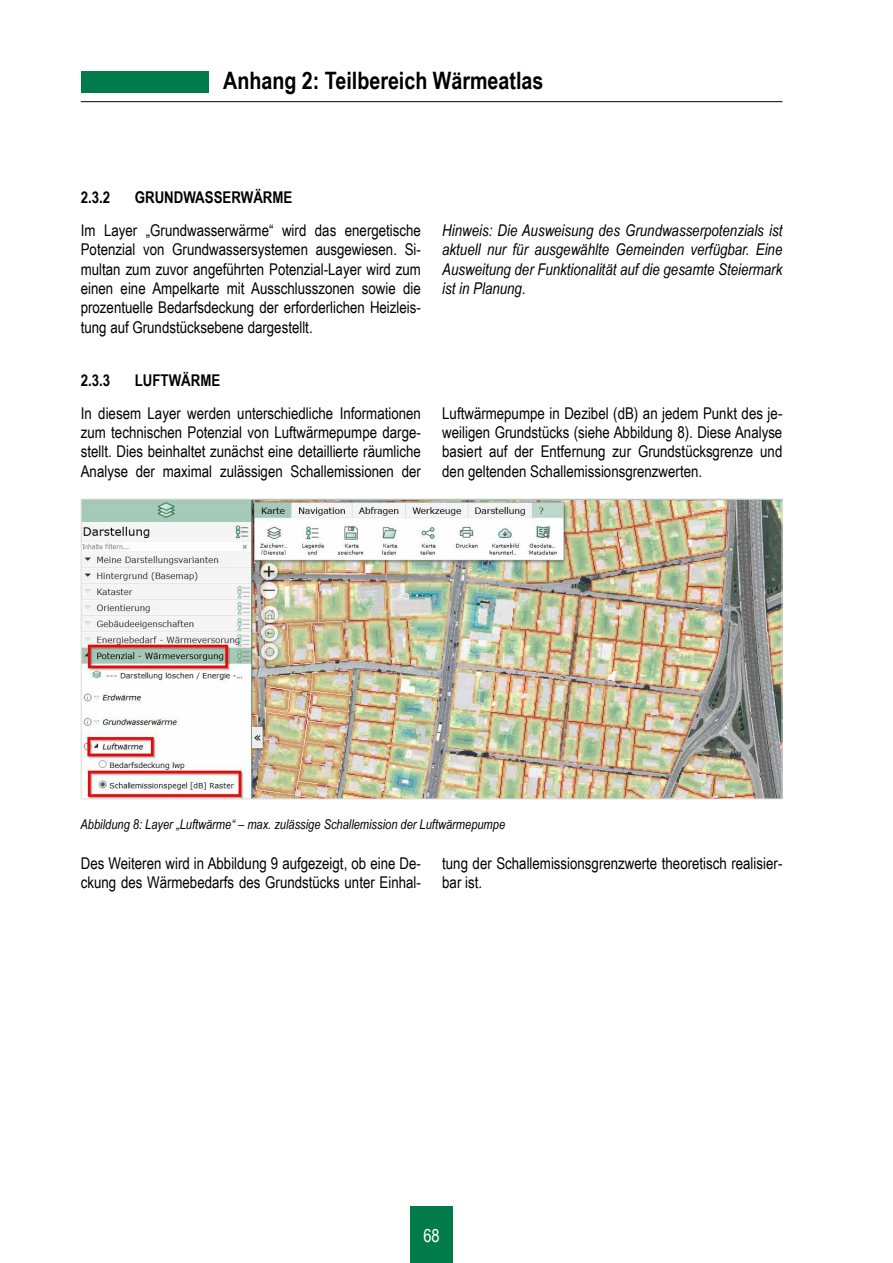
<style>
.page{position:relative;width:893px;height:1263px;background:#fff}
.page>*{position:absolute;margin:0;border:0;box-sizing:border-box;transform-origin:0 0}
.t1{font:700 24px "Arial Narrow";color:#000}
.t2{font:18px "Arial Narrow";color:#fff}
.t3{font:16.2px/19.5px "Arial Narrow";color:#000;text-align:justify}
.t4{font:italic 16.2px/19.5px "Arial Narrow";color:#000;text-align:justify}
.t5{font:700 16.2px "Arial Narrow";color:#000}
.t6{font:italic 13.5px "Arial Narrow";color:#000}
</style>
<div class="page">
<div style="left:81px;top:71px;width:127px;height:22px;background:#007b49"></div>
<hr style="left:81px;top:101px;width:701px;height:1px;background:#000">
<div style="left:410px;top:1206px;width:43px;height:57px;background:#007b49"></div>
<img style="left:83px;top:501px;width:697px;height:296px">
<h1 class="t1" style="left:223px;top:62px;width:322px">Anhang 2: Teilbereich Wärmeatlas</h1>
<p class="t5" style="left:81px;top:185px;width:31px">2.3.2</p>
<p class="t5" style="left:135px;top:185px;width:159px">GRUNDWASSERWÄRME</p>
<p class="t3" style="left:81px;top:220px;width:342px">Im Layer „Grundwasserwärme“ wird das energetische Potenzial von Grundwassersystemen ausgewiesen. Si&shy;multan zum zuvor angeführten Potenzial-Layer wird zum einen eine Ampelkarte mit Ausschlusszonen sowie die prozentuelle Bedarfsdeckung der erforderlichen Heizleis&shy;tung auf Grundstücksebene dargestellt.</p>
<p class="t4" style="left:442px;top:220px;width:342px">Hinweis: Die Ausweisung des Grundwasserpotenzials ist aktuell nur für ausgewählte Gemeinden verfügbar. Eine Ausweitung der Funktionalität auf die gesamte Steiermark ist in Planung.</p>
<p class="t5" style="left:81px;top:368px;width:31px">2.3.3</p>
<p class="t5" style="left:135px;top:368px;width:87px">LUFTWÄRME</p>
<p class="t3" style="left:81px;top:402px;width:342px">In diesem Layer werden unterschiedliche Informationen zum technischen Potenzial von Luftwärmepumpe darge&shy;stellt. Dies beinhaltet zunächst eine detaillierte räumliche Analyse der maximal zulässigen Schallemissionen der</p>
<p class="t3" style="left:442px;top:402px;width:342px">Luftwärmepumpe in Dezibel (dB) an jedem Punkt des je&shy;weiligen Grundstücks (siehe Abbildung 8). Diese Analyse basiert auf der Entfernung zur Grundstücksgrenze und den geltenden Schallemissionsgrenzwerten.</p>
<p class="t6" style="left:81px;top:815px;width:426px">Abbildung 8: Layer „Luftwärme“ – max. zulässige Schallemission der Luftwärmepumpe</p>
<p class="t3" style="left:81px;top:853px;width:342px">Des Weiteren wird in Abbildung 9 aufgezeigt, ob eine De&shy;ckung des Wärmebedarfs des Grundstücks unter Einhal-</p>
<p class="t3" style="left:442px;top:853px;width:342px">tung der Schallemissionsgrenzwerte theoretisch realisier&shy;bar ist.</p>
<p class="t2" style="left:423px;top:1222px;width:18px">68</p>
</div>
